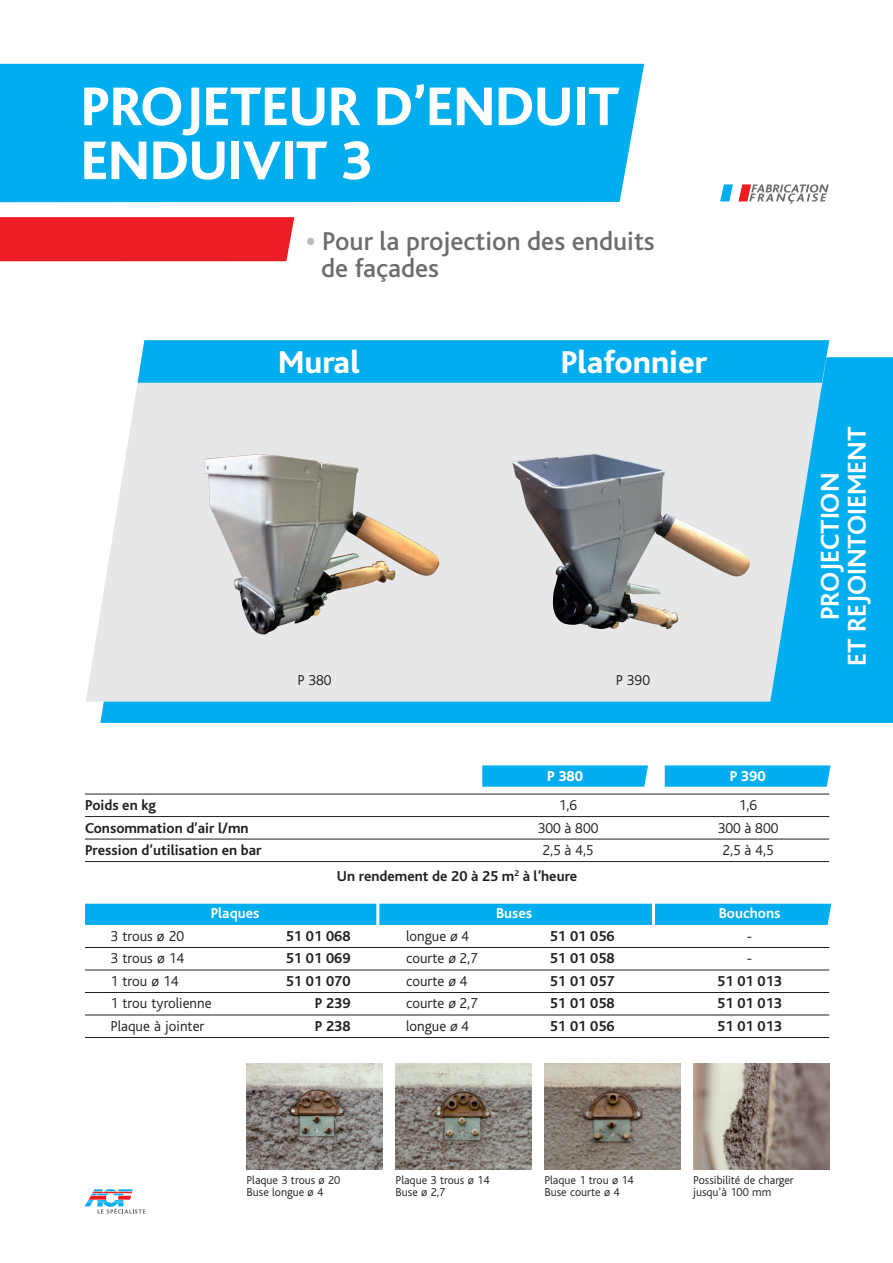
<style>
.page{position:relative;width:893px;height:1263px;background:#fff}
.page>*{position:absolute;margin:0;border:0;box-sizing:border-box;transform-origin:0 0}
.t1{font:800 57px/54px "Bliss";color:#fff}
.t2{font:800 33px "Bliss";color:#fff}
.t3{font:500 27px/27px "Bliss";color:#6c6d70}
.t4{font:700 27px/27px "Bliss";color:#fff;text-align:center}
.t5{font:700 15px "Bliss";color:#231f20}
.t6{font:300 15px "Bliss";color:#231f20}
.t7{font:700 15px "Bliss";color:#fff}
.t8{font:800 15px "Bliss";color:#fff}
.t9{font:300 12px/12px "Bliss";color:#231f20}
.s1{font-weight:800;color:#bcbdc0}
.s2{font-style:italic}
</style>
<div class="page">
<div style="left:0;top:64px;width:644px;height:138px;background:#00aeef"></div>
<div style="left:0;top:217px;width:294px;height:44px;background:#ee1d23"></div>
<div style="left:100px;top:357px;width:793px;height:366px;background:#00aeef"></div>
<svg style="left:86px;top:357px;width:743px;height:345px;fill:#e6e7e9"></svg>
<div style="left:138px;top:340px;width:691px;height:43px;background:#00aeef"></div>
<svg style="left:482px;top:765px;width:166px;height:22px"></svg>
<div style="left:85px;top:904px;width:746px;height:21px;background:#00aeef"></div>
<svg style="left:665px;top:765px;width:165px;height:22px"></svg>
<hr style="left:376px;top:899px;width:3px;height:32px;background:#fff">
<hr style="left:652px;top:899px;width:3px;height:32px;background:#fff">
<svg style="left:84px;top:1189px;width:62px;height:25px"></svg>
<img style="left:512px;top:454px;width:238px;height:176px">
<img style="left:204px;top:455px;width:236px;height:180px">
<img style="left:247px;top:1063px;width:136px;height:106px">
<img style="left:396px;top:1063px;width:136px;height:106px">
<img style="left:544px;top:1063px;width:136px;height:106px">
<img style="left:693px;top:1063px;width:136px;height:106px">
<svg style="left:720px;top:184px;width:109px;height:20px"></svg>
<hr style="left:85px;top:794px;width:744px;height:1px;background:#231f20">
<hr style="left:85px;top:816px;width:744px;height:1px;background:#231f20">
<hr style="left:85px;top:839px;width:744px;height:1px;background:#231f20">
<hr style="left:85px;top:861px;width:744px;height:1px;background:#231f20">
<hr style="left:85px;top:947px;width:744px;height:1px;background:#231f20">
<hr style="left:85px;top:970px;width:744px;height:1px;background:#231f20">
<hr style="left:85px;top:992px;width:744px;height:1px;background:#231f20">
<hr style="left:85px;top:1015px;width:744px;height:1px;background:#231f20">
<hr style="left:85px;top:1037px;width:744px;height:1px;background:#231f20">
<h1 class="t1" style="left:81px;top:81px;width:540px">PROJETEUR D’ENDUIT<br>ENDUIVIT 3</h1>
<h3 class="t3" style="left:321px;top:228px;width:335px;text-indent:-15px"><span class="s1">•</span> Pour la projection des enduits de façades</h3>
<h2 class="t2" style="left:278px;top:345px;width:83px">Mural</h2>
<h2 class="t2" style="left:561px;top:345px;width:148px">Plafonnier</h2>
<p class="t6" style="left:297px;top:672px;width:36px">P 380</p>
<p class="t6" style="left:616px;top:672px;width:36px">P 390</p>
<p class="t8" style="left:547px;top:768px;width:37px">P 380</p>
<p class="t8" style="left:730px;top:768px;width:37px">P 390</p>
<p class="t5" style="left:85px;top:797px;width:73px">Poids en kg</p>
<p class="t6" style="left:559px;top:797px;width:20px">1,6</p>
<p class="t6" style="left:739px;top:797px;width:20px">1,6</p>
<p class="t5" style="left:85px;top:820px;width:165px">Consommation d’air l/mn</p>
<p class="t6" style="left:538px;top:820px;width:62px">300 à 800</p>
<p class="t6" style="left:718px;top:820px;width:62px">300 à 800</p>
<p class="t5" style="left:85px;top:842px;width:178px">Pression d’utilisation en bar</p>
<p class="t6" style="left:542px;top:842px;width:53px">2,5 à 4,5</p>
<p class="t6" style="left:722px;top:842px;width:53px">2,5 à 4,5</p>
<p class="t5" style="left:337px;top:868px;width:242px">Un rendement de 20 à 25 m<sup>2</sup> à l’heure</p>
<p class="t7" style="left:211px;top:906px;width:50px">Plaques</p>
<p class="t7" style="left:496px;top:906px;width:38px">Buses</p>
<p class="t7" style="left:719px;top:906px;width:63px">Bouchons</p>
<p class="t6" style="left:111px;top:928px;width:75px">3 trous ø 20</p>
<p class="t5" style="left:286px;top:928px;width:66px">51 01 068</p>
<p class="t6" style="left:406px;top:928px;width:64px">longue <span class="s2">ø</span> 4</p>
<p class="t5" style="left:550px;top:928px;width:66px">51 01 056</p>
<p class="t6" style="left:747px;top:928px;width:7px">-</p>
<p class="t6" style="left:111px;top:951px;width:75px">3 trous ø 14</p>
<p class="t5" style="left:286px;top:951px;width:66px">51 01 069</p>
<p class="t6" style="left:406px;top:951px;width:73px">courte <span class="s2">ø</span> 2,7</p>
<p class="t5" style="left:550px;top:951px;width:66px">51 01 058</p>
<p class="t6" style="left:747px;top:951px;width:7px">-</p>
<p class="t6" style="left:111px;top:973px;width:70px">1 trou ø 14</p>
<p class="t5" style="left:286px;top:973px;width:66px">51 01 070</p>
<p class="t6" style="left:406px;top:973px;width:63px">courte <span class="s2">ø</span> 4</p>
<p class="t5" style="left:550px;top:973px;width:66px">51 01 057</p>
<p class="t5" style="left:717px;top:973px;width:66px">51 01 013</p>
<p class="t6" style="left:111px;top:996px;width:103px">1 trou tyrolienne</p>
<p class="t5" style="left:315px;top:996px;width:37px">P 239</p>
<p class="t6" style="left:406px;top:996px;width:73px">courte <span class="s2">ø</span> 2,7</p>
<p class="t5" style="left:550px;top:996px;width:66px">51 01 058</p>
<p class="t5" style="left:717px;top:996px;width:66px">51 01 013</p>
<p class="t6" style="left:111px;top:1018px;width:95px">Plaque à jointer</p>
<p class="t5" style="left:315px;top:1018px;width:37px">P 238</p>
<p class="t6" style="left:406px;top:1018px;width:64px">longue <span class="s2">ø</span> 4</p>
<p class="t5" style="left:550px;top:1018px;width:66px">51 01 056</p>
<p class="t5" style="left:717px;top:1018px;width:66px">51 01 013</p>
<h3 class="t4" style="left:817px;top:666px;width:241px;rotate:-90deg">PROJECTION<br>ET REJOINTOIEMENT</h3>
<p class="t9" style="left:247px;top:1174px;width:95px">Plaque 3 trous ø 20<br>Buse longue ø 4</p>
<p class="t9" style="left:396px;top:1174px;width:95px">Plaque 3 trous ø 14<br>Buse ø 2,7</p>
<p class="t9" style="left:544px;top:1174px;width:91px">Plaque 1 trou ø 14<br>Buse courte ø 4</p>
<p class="t9" style="left:693px;top:1174px;width:102px">Possibilité de charger jusqu’à 100 mm</p>
</div>
